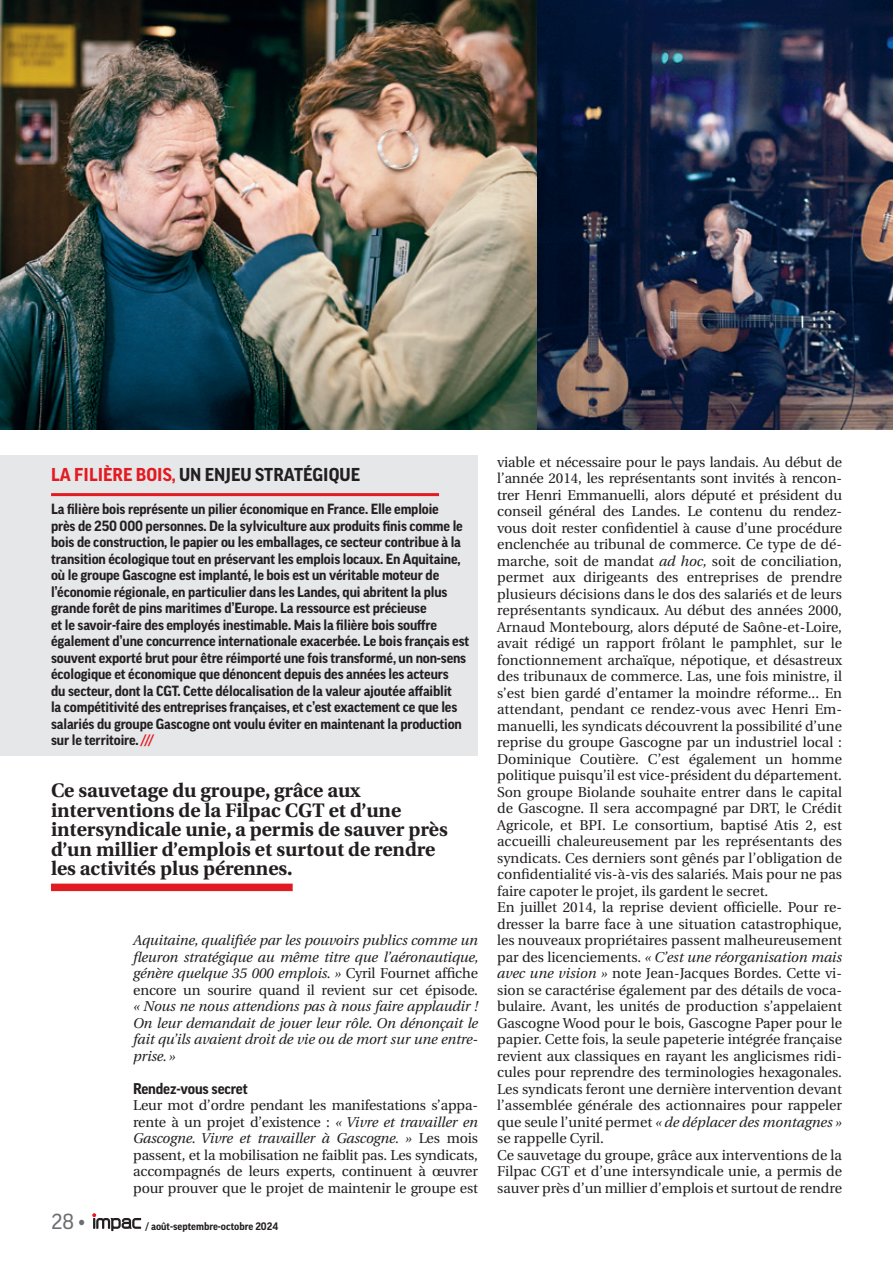
<style>
.page{position:relative;width:893px;height:1263px;background:#fff}
.page>*{position:absolute;margin:0;border:0;box-sizing:border-box;transform-origin:0 0}
.t1{font:21px "Good OT";color:#6c6d70}
.t2{font:700 19.5px/19.5px "Utopia";color:#231f20}
.t3{font:700 18px "Good OT";color:#231f20}
.t4{font:700 15px "Good OT";letter-spacing:-.01em;color:#231f20}
.t5{font:14.25px/16.5px "Utopia";color:#231f20;text-align:justify}
.t6{font:700 14.25px/16.5px "Good OT";letter-spacing:-.01em;color:#231f20}
.t7{font:italic 14.25px/16.5px "Utopia";letter-spacing:-.01em;color:#231f20;text-align:justify}
.t8{font:700 10.5px "Good OT";color:#231f20}
.s1{color:#e21a21}
.s2{font-style:italic;color:#e21a21}
.s3{font-style:normal}
.s4{font-style:italic}
</style>
<div class="page">
<svg style="left:92px;top:1213px;width:49px;height:18px"></svg>
<div style="left:0;top:456px;width:478px;height:300px;background:#e6e7e9"></div>
<hr style="left:51px;top:493px;width:388px;height:3px;background:#e21a21">
<img style="left:0;top:0;width:893px;height:429px">
<div style="left:51px;top:883px;width:242px;height:8px;background:#e21a21"></div>
<p class="t3" style="left:51px;top:465px;width:310px"><span class="s1">LA FILIÈRE BOIS,</span> UN ENJEU STRATÉGIQUE</p>
<p class="t6" style="left:51px;top:501px;width:420px">La filière bois représente un pilier économique en France. Elle emploie<br>près de 250 000 personnes. De la sylviculture aux produits finis comme le bois de construction, le papier ou les emballages, ce secteur contribue à la transition écologique tout en préservant les emplois locaux. En Aquitaine, où le groupe Gascogne est implanté, le bois est un véritable moteur de l’économie régionale, en particulier dans les Landes, qui abritent la plus grande forêt de pins maritimes d’Europe. La ressource est précieuse<br>et le savoir-faire des employés inestimable. Mais la filière bois souffre également d’une concurrence internationale exacerbée. Le bois français est souvent exporté brut pour être réimporté une fois transformé, un non-sens écologique et économique que dénoncent depuis des années les acteurs<br>du secteur, dont la CGT. Cette délocalisation de la valeur ajoutée affaiblit<br>la compétitivité des entreprises françaises, et c’est exactement ce que les salariés du groupe Gascogne ont voulu éviter en maintenant la production sur le territoire. <span class="s2">///</span></p>
<h2 class="t2" style="left:51px;top:781px;width:398px">Ce sauvetage du groupe, grâce aux interventions de la Filpac CGT et d’une intersyndicale unie, a permis de sauver près d’un millier d’emplois et surtout de rendre les activités plus pérennes.</h2>
<p class="t7" style="left:133px;top:932px;width:347px">Aquitaine, qualifiée par les pouvoirs publics comme un fleuron stratégique au même titre que l’aéronautique, génère quelque 35 000 emplois. » <span class="s3">Cyril Fournet affiche encore un sourire quand il revient sur cet épisode.</span></p>
<p class="t7" style="left:133px;top:998px;width:346px">« Nous ne nous attendions pas à nous faire applaudir !<br>On leur demandait de jouer leur rôle. On dénonçait le fait qu’ils avaient droit de vie ou de mort sur une entre&shy;prise. »</p>
<p class="t4" style="left:133px;top:1080px;width:116px">Rendez-vous secret</p>
<p class="t5" style="left:133px;top:1097px;width:346px">Leur mot d’ordre pendant les manifestations s’appa&shy;rente à un projet d’existence : <span class="s4">« Vivre et travailler en Gascogne. Vivre et travailler à Gascogne. »</span> Les mois passent, et la mobilisation ne faiblit pas. Les syndicats, accompagnés de leurs experts, continuent à œuvrer pour prouver que le projet de maintenir le groupe est</p>
<h1 class="t1" style="left:51px;top:1210px;width:35px">28 •</h1>
<p class="t8" style="left:146px;top:1220px;width:134px">/ août-septembre-octobre 2024</p>
<p class="t5" style="left:497px;top:454px;width:346px;text-align:left">viable et nécessaire pour le pays landais. Au début de l’année 2014, les représentants sont invités à rencon&shy;trer Henri Emmanuelli, alors député et président du conseil général des Landes. Le contenu du rendez&shy;vous doit rester confidentiel à cause d’une procédure enclenchée au tribunal de commerce. Ce type de dé&shy;marche, soit de mandat <span class="s4">ad hoc,</span> soit de conciliation, permet aux dirigeants des entreprises de prendre plusieurs décisions dans le dos des salariés et de leurs représentants syndicaux. Au début des années 2000, Arnaud Montebourg, alors député de Saône-et-Loire, avait rédigé un rapport frôlant le pamphlet, sur le fonctionnement archaïque, népotique, et désastreux des tribunaux de commerce. Las, une fois ministre, il s’est bien gardé d’entamer la moindre réforme... En attendant, pendant ce rendez-vous avec Henri Em&shy;manuelli, les syndicats découvrent la possibilité d’une reprise du groupe Gascogne par un industriel local :<br>Dominique Coutière. C’est également un homme politique puisqu’il est vice-président du département.<br>Son groupe Biolande souhaite entrer dans le capital de Gascogne. Il sera accompagné par DRT, le Crédit Agricole, et BPI. Le consortium, baptisé Atis 2, est accueilli chaleureusement par les représentants des syndicats. Ces derniers sont gênés par l’obligation de confidentialité vis-à-vis des salariés. Mais pour ne pas faire capoter le projet, ils gardent le secret.<br>En juillet 2014, la reprise devient officielle. Pour re&shy;dresser la barre face à une situation catastrophique, les nouveaux propriétaires passent malheureusement par des licenciements. <span class="s4">« C’est une réorganisation mais avec une vision »</span> note Jean-Jacques Bordes. Cette vi&shy;sion se caractérise également par des détails de voca&shy;bulaire. Avant, les unités de production s’appelaient Gascogne Wood pour le bois, Gascogne Paper pour le papier. Cette fois, la seule papeterie intégrée française revient aux classiques en rayant les anglicismes ridi&shy;cules pour reprendre des terminologies hexagonales.<br>Les syndicats feront une dernière intervention devant l’assemblée générale des actionnaires pour rappeler que seule l’unité permet <span class="s4">« de déplacer des montagnes » </span>se rappelle Cyril.<br>Ce sauvetage du groupe, grâce aux interventions de la Filpac CGT et d’une intersyndicale unie, a permis de sauver près d’un millier d’emplois et surtout de rendre</p>
</div>
